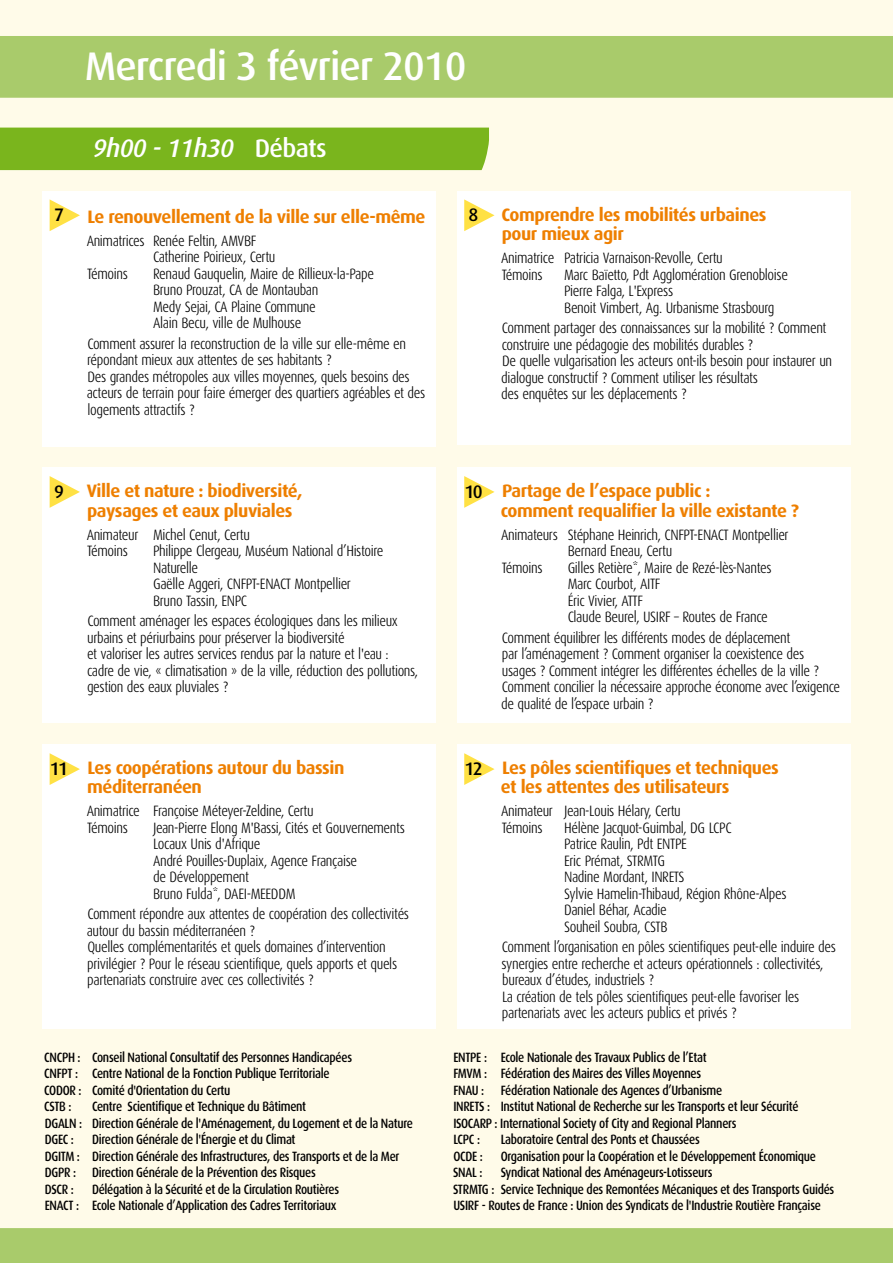
<style>
.page{position:relative;width:893px;height:1263px;background:#fffbe9}
.page>*{position:absolute;margin:0;border:0;box-sizing:border-box;transform-origin:0 0}
.t1{font:500 39.9px "Dax OT";letter-spacing:-.025em;color:#fff}
.t2{font:italic 500 25.35px "Dax OT";letter-spacing:-.025em;color:#fff}
.t3{font:500 18.15px "Dax OT";color:#000}
.t4{font:700 18px/19.5px "Dax OT";letter-spacing:-.025em;color:#ee7f00}
.t5{font:300 15px/16.5px "Dax Condensed";letter-spacing:-.025em;color:#000}
.t6{font:500 13.5px/16.5px "Dax OT";letter-spacing:-.025em;color:#000;scale:.85 1}
.s1{font-style:normal}
</style>
<div class="page">
<div style="left:0;top:36px;width:893px;height:62px;background:#a9cb6b"></div>
<div style="left:0;top:1228px;width:893px;height:35px;background:#a9cb6b"></div>
<div style="left:0;top:128px;width:489px;height:42px;background:#7ab51d"></div>
<div style="left:43px;top:191px;width:393px;height:255px;background:#fff"></div>
<div style="left:457px;top:191px;width:393px;height:254px;background:#fff"></div>
<div style="left:43px;top:468px;width:393px;height:255px;background:#fff"></div>
<div style="left:43px;top:744px;width:393px;height:285px;background:#fff"></div>
<div style="left:457px;top:468px;width:393px;height:255px;background:#fff"></div>
<div style="left:457px;top:744px;width:393px;height:285px;background:#fff"></div>
<svg style="left:50px;top:199px;width:30px;height:32px"></svg>
<svg style="left:50px;top:476px;width:30px;height:32px"></svg>
<svg style="left:50px;top:753px;width:30px;height:32px"></svg>
<svg style="left:464px;top:199px;width:31px;height:32px"></svg>
<svg style="left:464px;top:476px;width:31px;height:32px"></svg>
<svg style="left:464px;top:753px;width:31px;height:32px"></svg>
<h1 class="t1" style="left:85px;top:44px;width:383px">Mercredi 3 février 2010</h1>
<p class="t3" style="left:54px;top:204px;width:11px">7</p>
<h2 class="t2" style="left:93px;top:134px;width:235px">9h00 - 11h30 <span class="s1">Débats</span></h2>
<p class="t4" style="left:87px;top:207px;width:340px">Le renouvellement de la ville sur elle-même</p>
<p class="t5" style="left:87px;top:232px;width:171px">Animatrices Renée Feltin, AMVBF</p>
<p class="t5" style="left:153px;top:249px;width:124px">Catherine Poirieux, Certu</p>
<p class="t5" style="left:87px;top:265px;width:42px">Témoins</p>
<p class="t5" style="left:153px;top:265px;width:223px">Renaud Gauquelin, Maire de Rillieux-la-Pape Bruno Prouzat, CA de Montauban<br>Medy Sejai, CA Plaine Commune<br>Alain Becu, ville de Mulhouse</p>
<p class="t5" style="left:87px;top:336px;width:340px">Comment assurer la reconstruction de la ville sur elle-même en répondant mieux aux attentes de ses habitants ?<br>Des grandes métropoles aux villes moyennes, quels besoins des acteurs de terrain pour faire émerger des quartiers agréables et des logements attractifs ?</p>
<p class="t3" style="left:54px;top:481px;width:11px">9</p>
<p class="t4" style="left:87px;top:481px;width:217px">Ville et nature : biodiversité, paysages et eaux pluviales</p>
<p class="t5" style="left:87px;top:526px;width:165px">Animateur Michel Cenut, Certu<br>Témoins</p>
<p class="t5" style="left:153px;top:543px;width:232px">Philippe Clergeau, Muséum National d’Histoire<br>Naturelle<br>Gaëlle Aggeri, CNFPT-ENACT Montpellier<br>Bruno Tassin, ENPC</p>
<p class="t5" style="left:87px;top:613px;width:333px">Comment aménager les espaces écologiques dans les milieux urbains et périurbains pour préserver la biodiversité<br>et valoriser les autres services rendus par la nature et l'eau : cadre de vie, « climatisation » de la ville, réduction des pollutions, gestion des eaux pluviales ?</p>
<p class="t3" style="left:50px;top:758px;width:20px">11</p>
<p class="t4" style="left:87px;top:758px;width:259px">Les coopérations autour du bassin méditerranéen</p>
<p class="t5" style="left:87px;top:803px;width:228px">Animatrice Françoise Méteyer-Zeldine, Certu<br>Témoins</p>
<p class="t5" style="left:153px;top:819px;width:253px">Jean-Pierre Elong M'Bassi, Cités et Gouvernements<br>Locaux Unis d'Afrique<br>André Pouilles-Duplaix, Agence Française<br>de Développement<br>Bruno Fulda*, DAEI-MEEDDM</p>
<p class="t5" style="left:87px;top:906px;width:324px">Comment répondre aux attentes de coopération des collectivités autour du bassin méditerranéen ?<br>Quelles complémentarités et quels domaines d’intervention privilégier ? Pour le réseau scientifique, quels apports et quels partenariats construire avec ces collectivités ?</p>
<p class="t6" style="left:44px;top:1049px;width:364px">CNCPH : Conseil National Consultatif des Personnes Handicapées CNFPT : Centre National de la Fonction Publique Territoriale CODOR : Comité d'Orientation du Certu<br>CSTB :</p>
<p class="t6" style="left:45px;top:1098px;width:435px;text-indent:47px">Centre Scientifique et Technique du Bâtiment<br>DGALN : Direction Générale de l'Aménagement, du Logement et de la Nature<br>DGEC :</p>
<p class="t6" style="left:45px;top:1131px;width:419px;text-indent:47px">Direction Générale de l'Énergie et du Climat<br>DGITM : Direction Générale des Infrastructures, des Transports et de la Mer DGPR : Direction Générale de la Prévention des Risques<br>DSCR :</p>
<p class="t6" style="left:45px;top:1181px;width:348px;text-align:right">Délégation à la Sécurité et de la Circulation Routières<br>ENACT : Ecole Nationale d’Application des Cadres Territoriaux</p>
<p class="t3" style="left:469px;top:204px;width:11px">8</p>
<p class="t4" style="left:502px;top:205px;width:266px">Comprendre les mobilités urbaines pour mieux agir</p>
<p class="t5" style="left:501px;top:250px;width:223px">Animatrice Patricia Varnaison-Revolle, Certu<br>Témoins</p>
<p class="t5" style="left:564px;top:266px;width:225px">Marc Baïetto, Pdt Agglomération Grenobloise<br>Pierre Falga, L'Express<br>Benoit Vimbert, Ag. Urbanisme Strasbourg</p>
<p class="t5" style="left:501px;top:320px;width:332px">Comment partager des connaissances sur la mobilité ? Comment construire une pédagogie des mobilités durables ?<br>De quelle vulgarisation les acteurs ont-ils besoin pour instaurer un dialogue constructif ? Comment utiliser les résultats<br>des enquêtes sur les déplacements ?</p>
<p class="t3" style="left:464px;top:481px;width:20px">10</p>
<p class="t3" style="left:464px;top:758px;width:20px">12</p>
<p class="t4" style="left:501px;top:481px;width:300px">Partage de l’espace public :<br>comment requalifier la ville existante ?</p>
<p class="t5" style="left:501px;top:526px;width:289px">Animateurs Stéphane Heinrich, CNFPT-ENACT Montpellier</p>
<p class="t5" style="left:568px;top:543px;width:106px">Bernard Eneau, Certu</p>
<p class="t5" style="left:502px;top:559px;width:42px">Témoins</p>
<p class="t5" style="left:568px;top:559px;width:205px">Gilles Retière*, Maire de Rezé-lès-Nantes<br>Marc Courbot, AITF<br>Éric Vivier, ATTF<br>Claude Beurel, USIRF – Routes de France</p>
<p class="t5" style="left:501px;top:630px;width:340px">Comment équilibrer les différents modes de déplacement<br>par l’aménagement ? Comment organiser la coexistence des usages ? Comment intégrer les différentes échelles de la ville ?<br>Comment concilier la nécessaire approche économe avec l’exigence de qualité de l’espace urbain ?</p>
<p class="t4" style="left:501px;top:758px;width:279px">Les pôles scientifiques et techniques et les attentes des utilisateurs</p>
<p class="t5" style="left:501px;top:803px;width:181px">Animateur Jean-Louis Hélary, Certu<br>Témoins</p>
<p class="t5" style="left:564px;top:819px;width:224px">Hélène Jacquot-Guimbal, DG LCPC<br>Patrice Raulin, Pdt ENTPE<br>Eric Prémat, STRMTG<br>Nadine Mordant, INRETS<br>Sylvie Hamelin-Thibaud, Région Rhône-Alpes<br>Daniel Béhar, Acadie<br>Souheil Soubra, CSTB</p>
<p class="t5" style="left:501px;top:939px;width:336px">Comment l’organisation en pôles scientifiques peut-elle induire des synergies entre recherche et acteurs opérationnels : collectivités, bureaux d’études, industriels ?<br>La création de tels pôles scientifiques peut-elle favoriser les partenariats avec les acteurs publics et privés ?</p>
<p class="t6" style="left:453px;top:1049px;width:408px">ENTPE : Ecole Nationale des Travaux Publics de l’Etat<br>FMVM : Fédération des Maires des Villes Moyennes<br>FNAU : Fédération Nationale des Agences d’Urbanisme<br>INRETS : Institut National de Recherche sur les Transports et leur Sécurité ISOCARP : International Society of City and Regional Planners<br>LCPC :</p>
<p class="t6" style="left:501px;top:1131px;width:236px">Laboratoire Central des Ponts et Chaussées</p>
<p class="t6" style="left:453px;top:1148px;width:36px">OCDE :</p>
<p class="t6" style="left:501px;top:1148px;width:373px">Organisation pour la Coopération et le Développement Économique</p>
<p class="t6" style="left:453px;top:1164px;width:36px">SNAL :</p>
<p class="t6" style="left:453px;top:1164px;width:450px;text-indent:48px">Syndicat National des Aménageurs-Lotisseurs<br>STRMTG : Service Technique des Remontées Mécaniques et des Transports Guidés<br>USIRF - Routes de France : Union des Syndicats de l'Industrie Routière Française</p>
</div>
